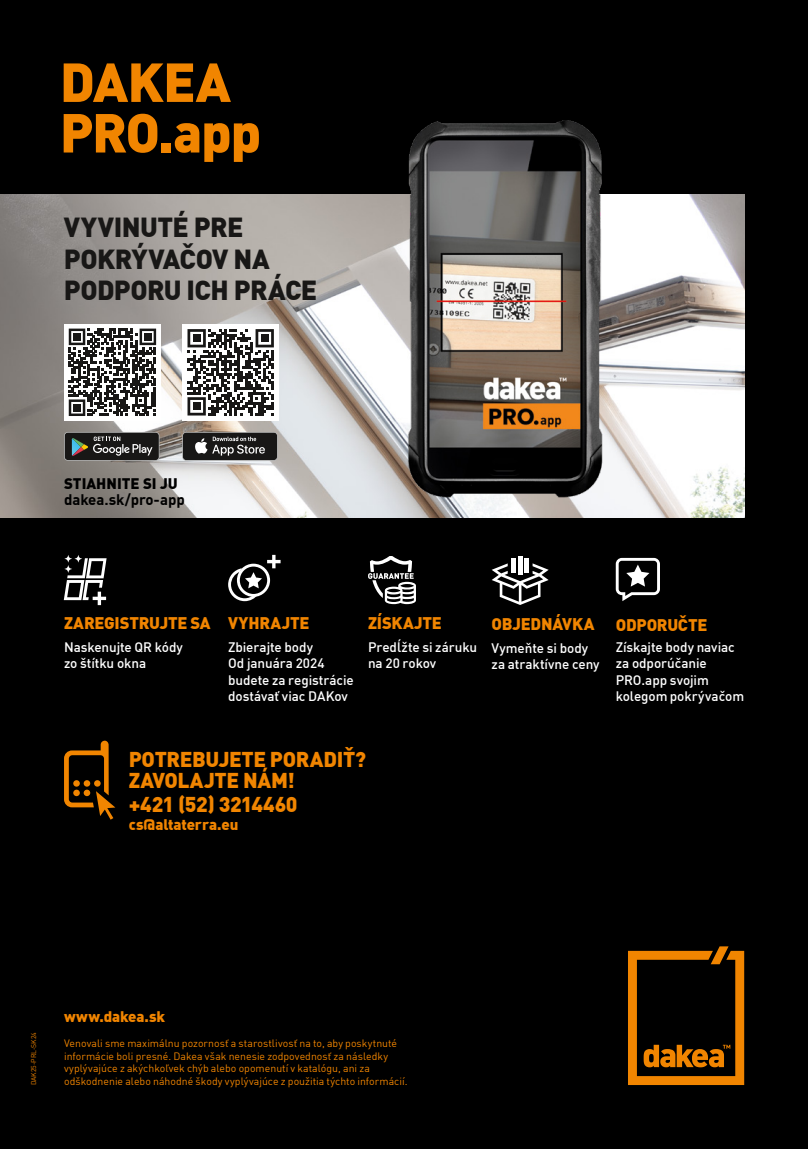
<style>
.page{position:relative;width:808px;height:1149px;background:#fff}
.page>*{position:absolute;margin:0;border:0;box-sizing:border-box;transform-origin:0 0}
.t1{font:900 54px/50.6px "DIN Offc Pro";letter-spacing:-.025em;color:#f18500}
.t2{font:900 27px/31.5px "DIN Offc Pro";letter-spacing:-.025em;color:#181716}
.t3{font:900 21px/21.8px "DIN Offc Pro";letter-spacing:-.02em;color:#f18500}
.t4{font:900 16.5px "DIN Offc Pro";letter-spacing:-.015em;color:#f18500}
.t5{font:900 15px "DIN Offc Pro";letter-spacing:-.005em;color:#f18500}
.t6{font:700 15px "DIN Offc Pro";color:#000}
.t7{font:900 15px "DIN Offc Pro";color:#000}
.t8{font:500 13.5px/16.2px "DIN Offc Pro";letter-spacing:-.005em;color:#fff}
.t9{font:10.5px/12.6px "DIN Offc Pro";color:#f18500}
.t10{font:6.9px "DIN Offc Pro";letter-spacing:-.02em;color:#f18500}
</style>
<div class="page">
<div style="left:0;top:0;width:808px;height:1148px;background:#000"></div>
<img style="left:0;top:194px;width:744px;height:323px">
<svg style="left:628px;top:946px;width:116px;height:138px"></svg>
<svg style="left:64px;top:432px;width:95px;height:28px"></svg>
<svg style="left:182px;top:432px;width:96px;height:28px"></svg>
<img style="left:405px;top:120px;width:199px;height:391px">
<svg style="left:64px;top:740px;width:51px;height:79px"></svg>
<div style="left:64px;top:324px;width:97px;height:96px;background:#fff"></div>
<svg style="left:69px;top:328px;width:87px;height:88px"></svg>
<div style="left:73px;top:333px;width:8px;height:7px;background:#181716"></div>
<div style="left:144px;top:333px;width:7px;height:7px;background:#181716"></div>
<div style="left:73px;top:404px;width:8px;height:7px;background:#181716"></div>
<div style="left:182px;top:324px;width:97px;height:96px;background:#fff"></div>
<svg style="left:187px;top:329px;width:87px;height:86px"></svg>
<div style="left:193px;top:334px;width:8px;height:8px;background:#181716"></div>
<div style="left:261px;top:334px;width:8px;height:8px;background:#181716"></div>
<div style="left:193px;top:402px;width:8px;height:8px;background:#181716"></div>
<svg style="left:64px;top:555px;width:43px;height:50px"></svg>
<svg style="left:368px;top:556px;width:48px;height:48px"></svg>
<svg style="left:616px;top:557px;width:44px;height:44px"></svg>
<svg style="left:228px;top:554px;width:53px;height:47px"></svg>
<svg style="left:492px;top:563px;width:57px;height:41px"></svg>
<hr style="left:518px;top:556px;width:4px;height:18px;background:#fff">
<hr style="left:512px;top:557px;width:4px;height:15px;background:#fff">
<div style="left:524px;top:557px;width:5px;height:15px;background:#fff"></div>
<h1 class="t1" style="left:60px;top:49px;width:203px">DAKEA<br>PRO.app</h1>
<h2 class="t2" style="left:64px;top:207px;width:255px">VYVINUTÉ PRE<br>POKRÝVAČOV NA<br>PODPORU ICH PRÁCE</h2>
<h3 class="t7" style="left:64px;top:470px;width:115px">STIAHNITE SI JU</h3>
<h3 class="t6" style="left:64px;top:487px;width:122px">dakea.sk/pro-app</h3>
<h3 class="t4" style="left:64px;top:608px;width:247px">ZAREGISTRUJTE SA VYHRAJTE</h3>
<h3 class="t4" style="left:368px;top:608px;width:75px">ZÍSKAJTE</h3>
<h3 class="t4" style="left:616px;top:610px;width:93px">ODPORUČTE</h3>
<p class="t8" style="left:64px;top:637px;width:120px">Naskenujte QR kódy zo štítku okna</p>
<p class="t8" style="left:368px;top:637px;width:111px">Predĺžte si záruku na 20 rokov</p>
<h3 class="t4" style="left:492px;top:609px;width:104px">OBJEDNÁVKA</h3>
<p class="t8" style="left:492px;top:638px;width:109px">Vymeňte si body za atraktívne ceny</p>
<p class="t8" style="left:228px;top:637px;width:127px">Zbierajte body<br>Od januára 2024 budete za registrácie dostávať viac DAKov</p>
<p class="t8" style="left:616px;top:637px;width:130px">Získajte body naviac za odporúčanie<br>PRO.app svojim kolegom pokrývačom</p>
<h3 class="t3" style="left:129px;top:744px;width:239px">POTREBUJETE PORADIŤ?<br>ZAVOLAJTE NÁM!</h3>
<h3 class="t3" style="left:129px;top:790px;width:170px">+421 (52) 3214460</h3>
<h3 class="t5" style="left:129px;top:811px;width:111px">cs@altaterra.eu</h3>
<p class="t10" style="left:28px;top:1084px;width:54px;rotate:-90deg">DAK25-PRL-SK24</p>
<h3 class="t5" style="left:64px;top:1003px;width:103px">www.dakea.sk</h3>
<p class="t9" style="left:64px;top:1035px;width:345px">Venovali sme maximálnu pozornosť a starostlivosť na to, aby poskytnuté informácie boli presné. Dakea však nenesie zodpovednosť za následky vyplývajúce z akýchkoľvek chýb alebo opomenutí v katalógu, ani za odškodnenie alebo náhodné škody vyplývajúce z použitia týchto informácií.</p>
</div>
